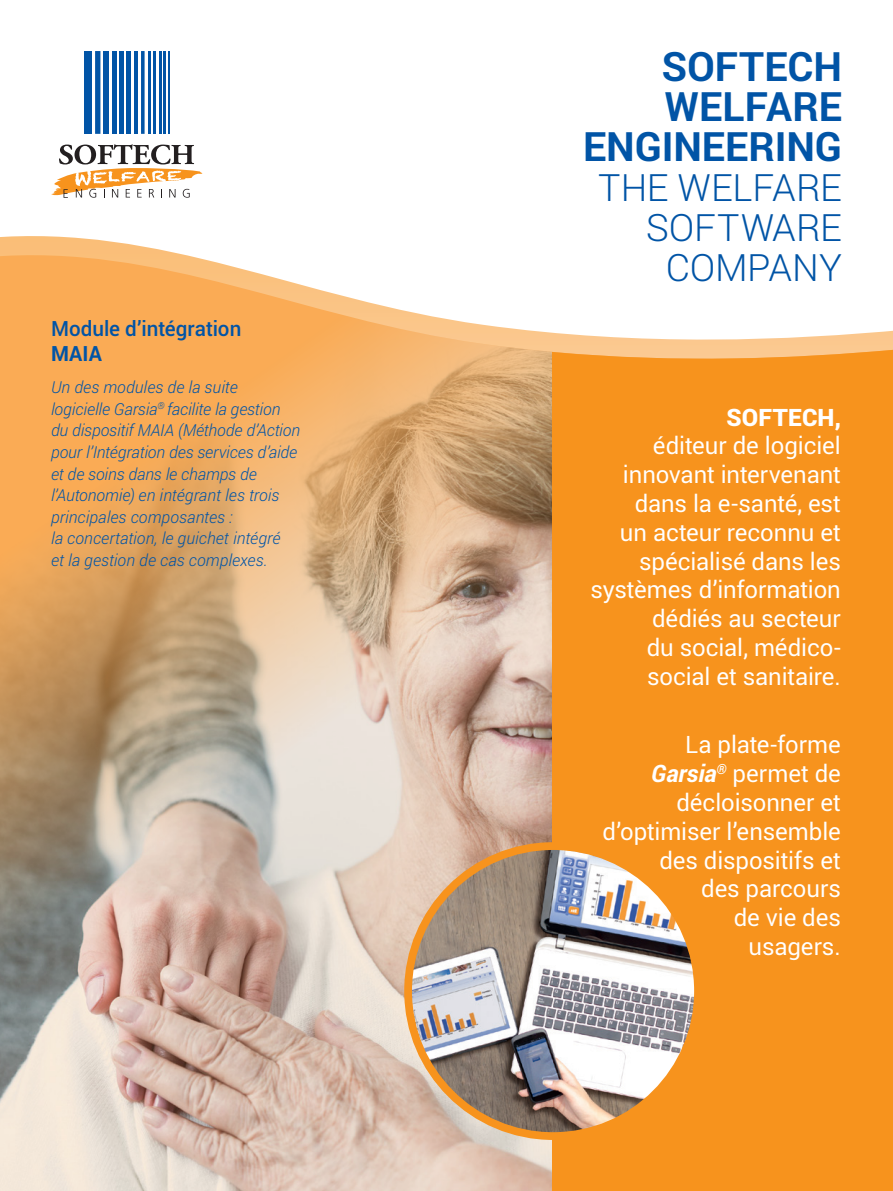
<style>
.page{position:relative;width:893px;height:1191px;background:#fff}
.page>*{position:absolute;margin:0;border:0;box-sizing:border-box;transform-origin:0 0}
.t1{font:700 40.5px/39.9px "Roboto";color:#0154a6;text-align:right}
.t2{font:300 37.65px/39.9px "Roboto";letter-spacing:-.005em;color:#0154a6;text-align:right}
.t3{font:24px/28.8px "Roboto";letter-spacing:-.005em;color:#fff;text-align:right}
.t4{font:500 21px/25.2px "Roboto";color:#0154a6}
.t5{font:italic 300 16.5px/21.6px "Roboto";color:#0154a6}
.s1{font-weight:700}
.s2{font-weight:900}
.s3{font-weight:700;font-style:italic}
</style>
<div class="page">
<svg style="left:0;top:242px;width:893px;height:108px"></svg>
<svg style="left:0;top:254px;width:552px;height:39px"></svg>
<img style="left:0;top:293px;width:552px;height:898px">
<div style="left:552px;top:350px;width:341px;height:841px;background:#f7931d"></div>
<img style="left:408px;top:846px;width:290px;height:290px;border-radius:145px">
<div style="left:404px;top:842px;width:298px;height:298px;border:8px solid #f7931d;border-radius:50%"></div>
<div style="left:85px;top:51px;width:7px;height:83px;background:#0154a6"></div>
<div style="left:95px;top:51px;width:5px;height:83px;background:#0154a6"></div>
<div style="left:104px;top:51px;width:5px;height:83px;background:#0154a6"></div>
<div style="left:112px;top:51px;width:5px;height:83px;background:#0154a6"></div>
<div style="left:119px;top:51px;width:5px;height:83px;background:#0154a6"></div>
<hr style="left:127px;top:51px;width:4px;height:83px;background:#0154a6">
<hr style="left:134px;top:51px;width:4px;height:83px;background:#0154a6">
<svg style="left:141px;top:51px;width:4px;height:83px"></svg>
<hr style="left:148px;top:51px;width:3px;height:83px;background:#0154a6">
<hr style="left:154px;top:51px;width:2px;height:83px;background:#0154a6">
<hr style="left:159px;top:51px;width:2px;height:83px;background:#0154a6">
<hr style="left:164px;top:51px;width:2px;height:83px;background:#0154a6">
<hr style="left:168px;top:51px;width:2px;height:83px;background:#0154a6">
<svg style="left:51px;top:144px;width:151px;height:54px"></svg>
<p class="t4" style="left:51px;top:315px;width:192px">Module d’intégration<br><span class="s1">MAIA</span></p>
<p class="t5" style="left:51px;top:376px;width:251px">Un des modules de la suite logicielle Garsia<sup>®</sup> facilite la gestion du dispositif MAIA (Méthode d’Action pour l’Intégration des services d’aide et de soins dans le champs de l’Autonomie) en intégrant les trois principales composantes :<br>la concertation, le guichet intégré<br>et la gestion de cas complexes.</p>
<p class="t1" style="left:583px;top:46px;width:260px">SOFTECH<br>WELFARE<br>ENGINEERING</p>
<p class="t2" style="left:598px;top:166px;width:245px">THE WELFARE<br>SOFTWARE<br>COMPANY</p>
<p class="t3" style="left:590px;top:402px;width:252px"><span class="s2">SOFTECH,<br></span>éditeur de logiciel innovant intervenant dans la e-santé, est<br>un acteur reconnu et spécialisé dans les systèmes d’information dédiés au secteur<br>du social, médico&shy;social et sanitaire.</p>
<p class="t3" style="left:602px;top:729px;width:240px">La plate-forme<br><span class="s3">Garsia</span><sup>®</sup> permet de décloisonner et d’optimiser l’ensemble des dispositifs et<br>des parcours<br>de vie des<br>usagers.</p>
</div>
